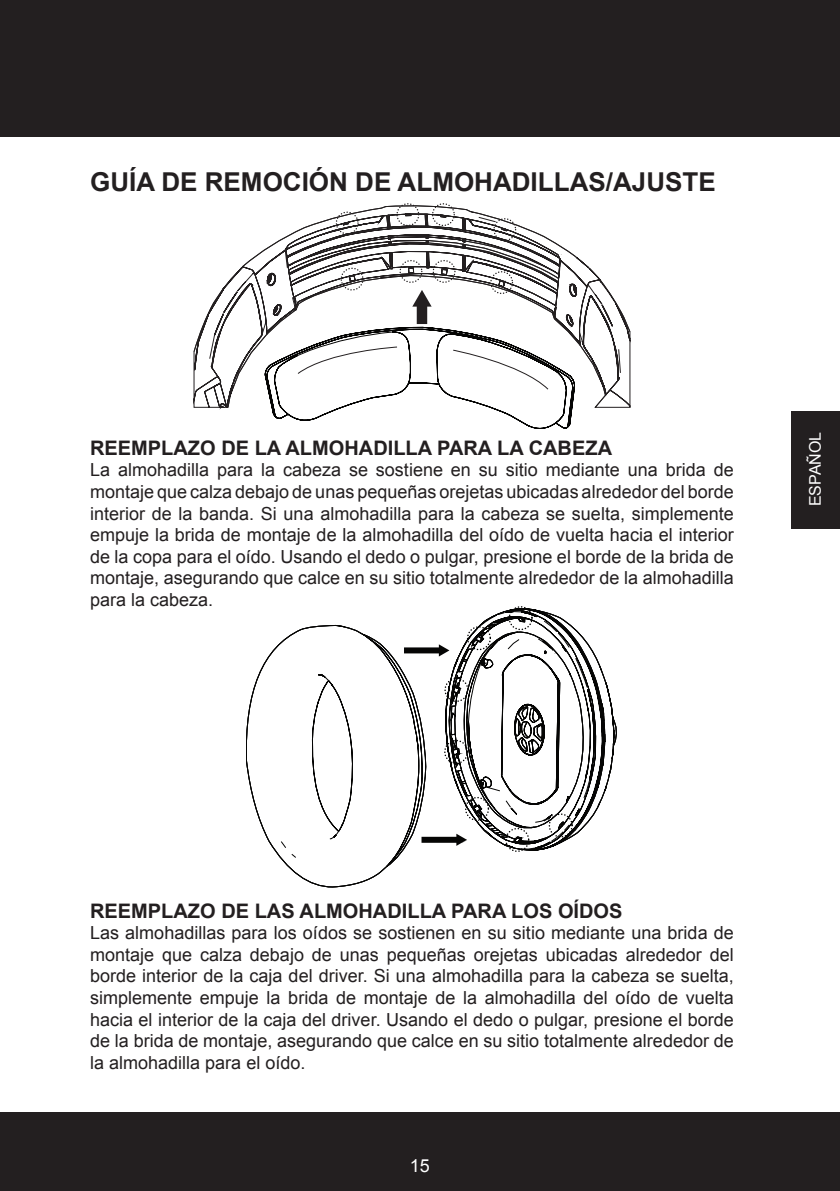
<style>
.page{position:relative;width:840px;height:1191px;background:#fff}
.page>*{position:absolute;margin:0;border:0;box-sizing:border-box;transform-origin:0 0}
.t1{font:700 26px "Arial";color:#231f20}
.t2{font:700 20px "Arial";color:#231f20}
.t3{font:18px/21.6px "Arial";color:#231f20;text-align:justify}
.t4{font:18px "Arial";color:#fff}
.t5{font:16px "Arial";color:#fff}
</style>
<div class="page">
<div style="left:0;top:0;width:839px;height:136px;background:#231f20"></div>
<div style="left:0;top:1111px;width:839px;height:80px;background:#231f20"></div>
<div style="left:791px;top:411px;width:48px;height:118px;background:#231f20"></div>
<svg style="left:194px;top:249px;width:435px;height:161px"></svg>
<svg style="left:265px;top:203px;width:309px;height:225px"></svg>
<svg style="left:246px;top:624px;width:158px;height:263px"></svg>
<svg style="left:404px;top:606px;width:212px;height:246px"></svg>
<h1 class="t1" style="left:90px;top:164px;width:626px">GUÍA DE REMOCIÓN DE ALMOHADILLAS/AJUSTE</h1>
<p class="t2" style="left:90px;top:434px;width:523px">REEMPLAZO DE LA ALMOHADILLA PARA LA CABEZA</p>
<p class="t3" style="left:90px;top:459px;width:645px">La almohadilla para la cabeza se sostiene en su sitio mediante una brida de montaje que calza debajo de unas pequeñas orejetas ubicadas alrededor del borde interior de la banda. Si una almohadilla para la cabeza se suelta, simplemente empuje la brida de montaje de la almohadilla del oído de vuelta hacia el interior de la copa para el oído. Usando el dedo o pulgar, presione el borde de la brida de montaje, asegurando que calce en su sitio totalmente alrededor de la almohadilla para la cabeza.</p>
<p class="t5" style="left:804px;top:506px;width:76px;rotate:-90deg">ESPAÑOL</p>
<p class="t2" style="left:90px;top:897px;width:533px">REEMPLAZO DE LAS ALMOHADILLA PARA LOS OÍDOS</p>
<p class="t3" style="left:90px;top:922px;width:645px">Las almohadillas para los oídos se sostienen en su sitio mediante una brida de montaje que calza debajo de unas pequeñas orejetas ubicadas alrededor del borde interior de la caja del driver. Si una almohadilla para la cabeza se suelta, simplemente empuje la brida de montaje de la almohadilla del oído de vuelta hacia el interior de la caja del driver. Usando el dedo o pulgar, presione el borde de la brida de montaje, asegurando que calce en su sitio totalmente alrededor de la almohadilla para el oído.</p>
<p class="t4" style="left:410px;top:1153px;width:22px">15</p>
</div>
